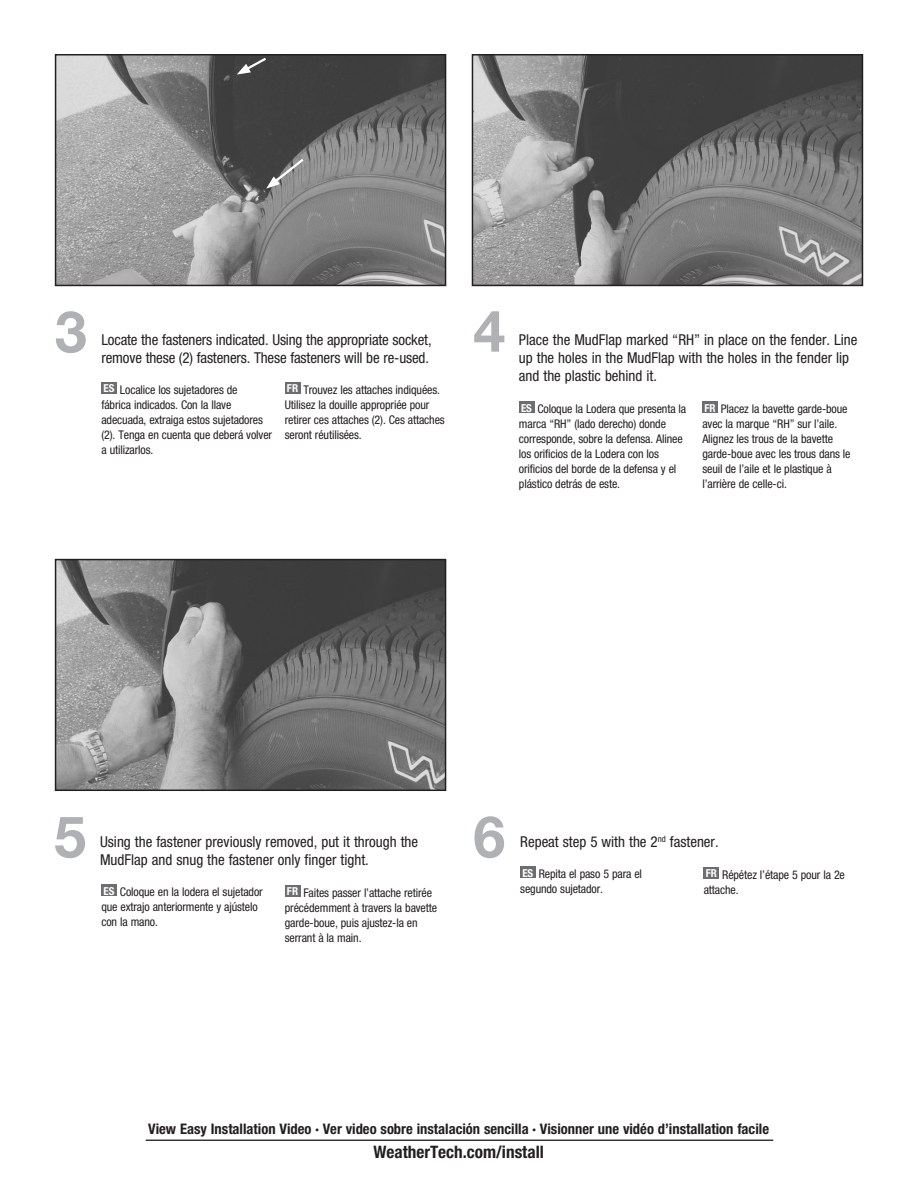
<style>
.page{position:relative;width:918px;height:1188px;background:#fff}
.page>*{position:absolute;margin:0;border:0;box-sizing:border-box;transform-origin:0 0}
.t1{font:700 57.6px "Helvetica Neue";color:#b0b1b5}
.t2{font:700 condensed 17.25px "Helvetica Neue";color:#231f20}
.t3{font:condensed 15px/18px "Helvetica Neue";color:#231f20}
.t4{font:700 condensed 14.55px "Helvetica Neue";color:#231f20}
.t5{font:condensed 12px/15px "Helvetica Neue";letter-spacing:-.01em;color:#231f20}
.t6{font:700 condensed 10.95px "Helvetica Neue";color:#fff}
</style>
<div class="page">
<hr style="left:146px;top:1140px;width:627px;height:1px;background:#231f20">
<div style="left:101px;top:382px;width:16px;height:12px;background:#6c6d70"></div>
<div style="left:101px;top:885px;width:16px;height:11px;background:#6c6d70"></div>
<div style="left:520px;top:867px;width:16px;height:11px;background:#6c6d70"></div>
<div style="left:519px;top:401px;width:15px;height:12px;background:#6c6d70"></div>
<div style="left:285px;top:382px;width:15px;height:12px;background:#6c6d70"></div>
<div style="left:285px;top:885px;width:15px;height:12px;background:#6c6d70"></div>
<div style="left:704px;top:867px;width:15px;height:12px;background:#6c6d70"></div>
<div style="left:702px;top:401px;width:16px;height:12px;background:#6c6d70"></div>
<img style="left:58px;top:57px;width:385px;height:226px">
<div style="left:55px;top:54px;width:391px;height:232px;border:2px solid #231f20"></div>
<svg style="left:266px;top:156px;width:40px;height:33px"></svg>
<svg style="left:237px;top:56px;width:32px;height:19px"></svg>
<img style="left:475px;top:57px;width:385px;height:226px">
<div style="left:472px;top:54px;width:391px;height:232px;border:2px solid #231f20"></div>
<img style="left:58px;top:562px;width:385px;height:226px">
<div style="left:55px;top:559px;width:391px;height:232px;border:2px solid #231f20"></div>
<p class="t1" style="left:55px;top:296px;width:34px">3</p>
<p class="t3" style="left:101px;top:330px;width:332px">Locate the fasteners indicated. Using the appropriate socket,</p>
<p class="t3" style="left:101px;top:348px;width:329px">remove these (2) fasteners. These fasteners will be re-used.</p>
<p class="t6" style="left:103px;top:382px;width:12px">ES</p>
<p class="t5" style="left:101px;top:382px;width:172px;text-indent:19px">Localice los sujetadores de<br>fábrica indicados. Con la llave adecuada, extraiga estos sujetadores (2). Tenga en cuenta que deberá volver a utilizarlos.</p>
<p class="t6" style="left:287px;top:382px;width:13px">FR</p>
<p class="t5" style="left:285px;top:382px;width:161px;text-indent:19px">Trouvez les attaches indiquées.<br>Utilisez la douille appropriée pour retirer ces attaches (2). Ces attaches seront réutilisées.</p>
<p class="t1" style="left:473px;top:295px;width:34px">4</p>
<p class="t3" style="left:519px;top:330px;width:340px">Place the MudFlap marked “RH” in place on the fender. Line up the holes in the MudFlap with the holes in the fender lip and the plastic behind it.</p>
<p class="t6" style="left:521px;top:401px;width:12px">ES</p>
<p class="t5" style="left:519px;top:401px;width:169px;text-indent:19px">Coloque la Lodera que presenta la marca “RH” (lado derecho) donde corresponde, sobre la defensa. Alinee los orificios de la Lodera con los orificios del borde de la defensa y el plástico detrás de este.</p>
<p class="t6" style="left:705px;top:401px;width:13px">FR</p>
<p class="t5" style="left:702px;top:401px;width:150px;text-indent:19px">Placez la bavette garde-boue avec la marque “RH” sur l’aile.<br>Alignez les trous de la bavette garde-boue avec les trous dans le seuil de l’aile et le plastique à l’arrière de celle-ci.</p>
<p class="t1" style="left:54px;top:801px;width:34px">5</p>
<p class="t1" style="left:473px;top:801px;width:34px">6</p>
<p class="t3" style="left:100px;top:832px;width:320px">Using the fastener previously removed, put it through the<br>MudFlap and snug the fastener only finger tight.</p>
<p class="t3" style="left:520px;top:832px;width:200px">Repeat step 5 with the 2<sup>nd</sup> fastener.</p>
<p class="t6" style="left:522px;top:866px;width:12px">ES</p>
<p class="t6" style="left:706px;top:867px;width:13px">FR</p>
<p class="t5" style="left:704px;top:867px;width:143px;text-indent:19px">Répétez l’étape 5 pour la 2e attache.</p>
<p class="t5" style="left:520px;top:867px;width:123px;text-indent:19px">Repita el paso 5 para el segundo sujetador.</p>
<p class="t6" style="left:103px;top:884px;width:12px">ES</p>
<p class="t6" style="left:287px;top:885px;width:13px">FR</p>
<p class="t5" style="left:101px;top:885px;width:163px;text-indent:19px">Coloque en la lodera el sujetador que extrajo anteriormente y ajústelo con la mano.</p>
<p class="t5" style="left:285px;top:885px;width:154px;text-indent:19px">Faites passer l’attache retirée précédemment à travers la bavette garde-boue, puis ajustez-la en serrant à la main.</p>
<p class="t4" style="left:148px;top:1120px;width:622px">View Easy Installation Video · Ver video sobre instalación sencilla · Visionner une vidéo d’installation facile</p>
<p class="t2" style="left:373px;top:1141px;width:172px">WeatherTech.com/install</p>
</div>
